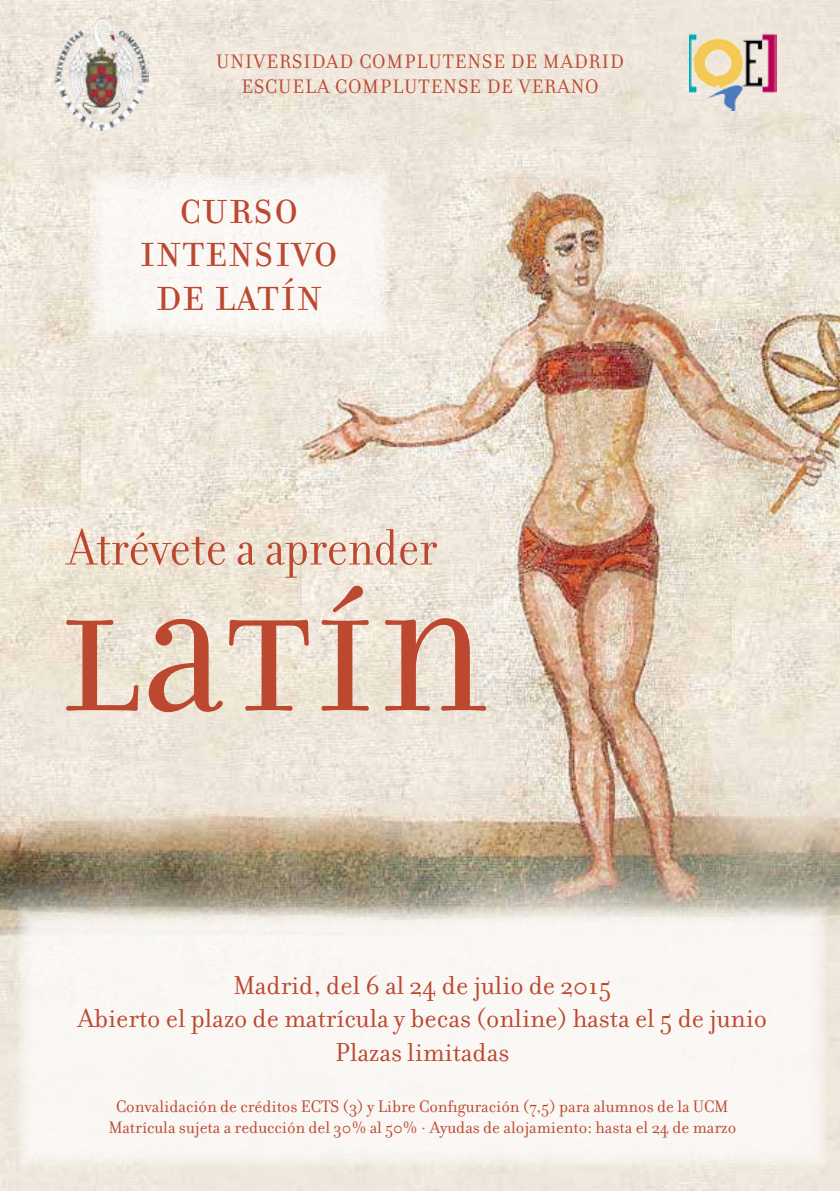
<style>
.page{position:relative;width:840px;height:1191px;background:#fff}
.page>*{position:absolute;margin:0;border:0;box-sizing:border-box;transform-origin:0 0}
.t1{font:140px "Filosofia Unicase OT";letter-spacing:.04em;color:#bc4830}
.t2{font:55px "Filosofia Grand OT";color:#bc4830}
.t3{font:36px/43.2px "Filosofia Unicase OT";letter-spacing:.05em;color:#bc4830;text-align:center}
.t4{font:28px/33.6px "Filosofia OT";color:#bc4830;text-align:center}
.t5{font:21px/25.2px "Filosofia OT";letter-spacing:.05em;color:#bc4830;text-align:center}
.t6{font:18px/21.6px "Filosofia OT";color:#bc4830;text-align:center}
</style>
<div class="page">
<img style="left:0;top:0;width:839px;height:1191px">
<svg style="left:17px;top:906px;width:810px;height:260px;fill:#f9f7f3"></svg>
<svg style="left:88px;top:171px;width:301px;height:167px;fill:#f9f7f3"></svg>
<img style="left:54px;top:18px;width:95px;height:114px">
<img style="left:688px;top:33px;width:87px;height:77px">
<p class="t5" style="left:216px;top:49px;width:409px">UNIVERSIDAD COMPLUTENSE DE MADRID<br>ESCUELA COMPLUTENSE DE VERANO</p>
<h3 class="t3" style="left:140px;top:191px;width:198px">CURSO<br>INTENSIVO<br>DE LATÍN</h3>
<h2 class="t2" style="left:68px;top:518px;width:370px">Atrévete a aprender</h2>
<h1 class="t1" style="left:61px;top:582px;width:427px">latín</h1>
<h3 class="t4" style="left:78px;top:968px;width:690px">Madrid, del 6 al 24 de julio de 2015<br>Abierto el plazo de matrícula y becas (online) hasta el 5 de junio<br>Plazas limitadas</h3>
<p class="t6" style="left:108px;top:1095px;width:629px">Convalidación de créditos ECTS (3) y Libre Configuración (7,5) para alumnos de la UCM<br>Matrícula sujeta a reducción del 30% al 50% · Ayudas de alojamiento: hasta el 24 de marzo</p>
</div>
